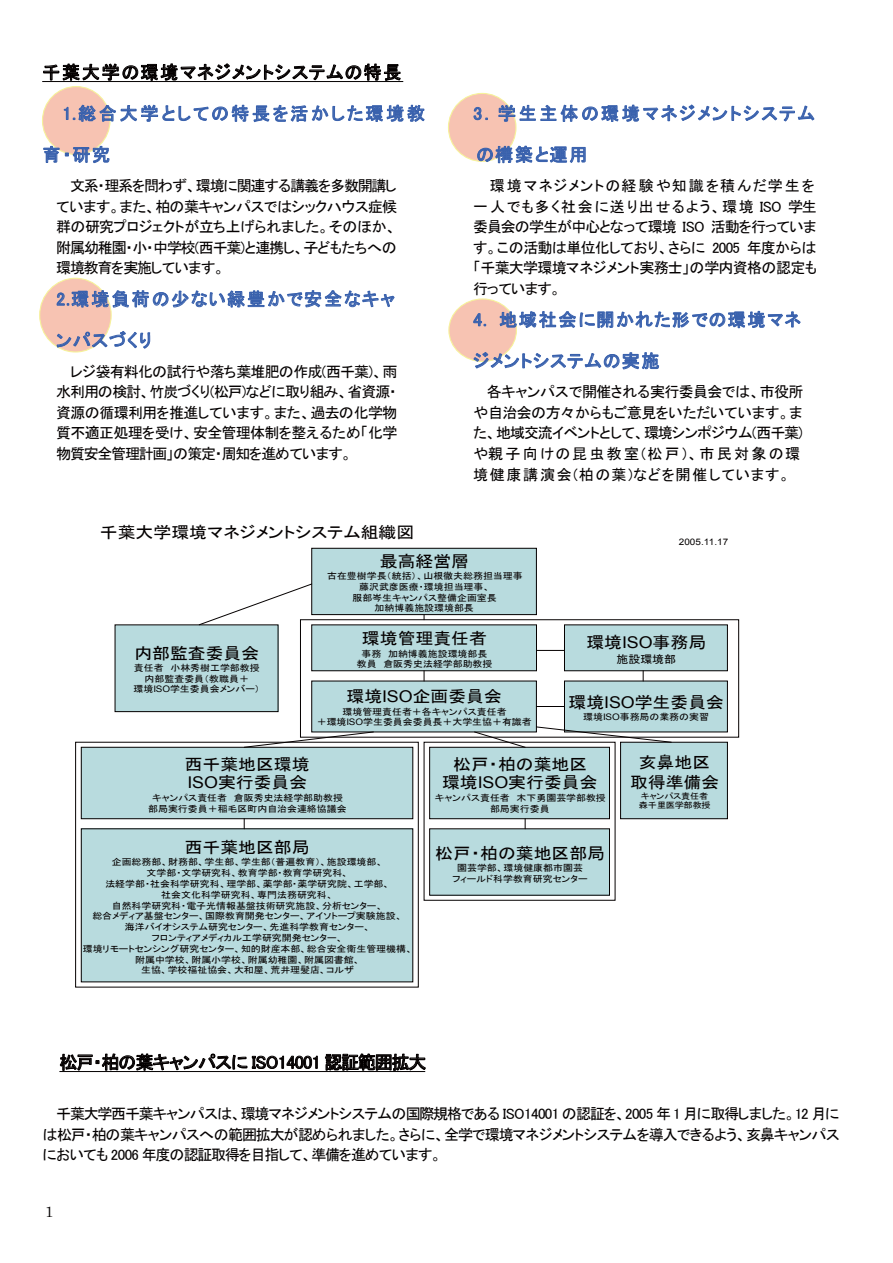
<style>
.page{position:relative;width:893px;height:1263px;background:#fff}
.page>*{position:absolute;margin:0;border:0;box-sizing:border-box;transform-origin:0 0}
.t1{font:18px "MS P Gothic";letter-spacing:.105em;color:#3961ad}
.t2{font:18px "MS P Gothic";letter-spacing:-.03em;color:#040000}
.t3{font:18px "MS P Gothic";letter-spacing:.055em;color:#040000}
.t4{font:18px "MS P Gothic";letter-spacing:.16em;color:#3961ad}
.t5{font:18px "MS P Gothic";letter-spacing:.05em;color:#3961ad}
.t6{font:16.2px/18.8px "MS P Gothic";color:#040000;text-align:center;scale:1.1 1}
.t7{font:15px/20.7px "MS P Gothic";letter-spacing:-.04em;color:#040000;text-align:justify}
.t8{font:15px/20.7px "MS P Gothic";letter-spacing:-.01em;color:#040000}
.t9{font:15px "Century";color:#040000}
.t10{font:10.8px "MS P Gothic";color:#040000;scale:1.1 1}
.t11{font:9px/10.8px "MS P Gothic";color:#040000;text-align:center;scale:1.1 1}
.t12{font:9px "Arial";letter-spacing:.005em;color:#040000;scale:1.1 1}
.t13{font:8.25px/9.8px "MS P Gothic";letter-spacing:-.015em;color:#040000;scale:1.1 1}
.s1{font-family:"Arial"}
</style>
<div class="page">
<div style="left:449px;top:299px;width:67px;height:62px;background:#f7c3b2;border-radius:50%"></div>
<div style="left:42px;top:87px;width:68px;height:68px;background:#f7c3b2;border-radius:50%"></div>
<div style="left:40px;top:278px;width:71px;height:74px;background:#f7c3b2;border-radius:50%"></div>
<div style="left:39px;top:278px;width:73px;height:75px;border:1px solid #f6f29b;border-radius:50%"></div>
<div style="left:448px;top:93px;width:68px;height:68px;background:#f7c3b2;border-radius:50%"></div>
<div style="left:448px;top:93px;width:68px;height:69px;border:1px solid #f6f29b;border-radius:50%"></div>
<svg style="left:43px;top:63px;width:358px;height:18px"></svg>
<hr style="left:42px;top:81px;width:361px;height:1px;background:#040000">
<svg style="left:64px;top:105px;width:361px;height:23px"></svg>
<svg style="left:43px;top:146px;width:66px;height:17px"></svg>
<svg style="left:57px;top:290px;width:337px;height:18px"></svg>
<svg style="left:57px;top:331px;width:93px;height:18px"></svg>
<svg style="left:474px;top:107px;width:13px;height:13px"></svg>
<svg style="left:498px;top:104px;width:316px;height:18px"></svg>
<svg style="left:477px;top:146px;width:108px;height:18px"></svg>
<svg style="left:473px;top:313px;width:13px;height:13px"></svg>
<svg style="left:500px;top:311px;width:301px;height:17px"></svg>
<svg style="left:473px;top:352px;width:186px;height:18px"></svg>
<svg style="left:75px;top:741px;width:541px;height:247px"></svg>
<div style="left:312px;top:548px;width:224px;height:67px;background:#b8dbde"></div>
<div style="left:311px;top:548px;width:226px;height:67px;border:1px solid #050000"></div>
<div style="left:115px;top:625px;width:163px;height:87px;background:#b8dbde"></div>
<div style="left:115px;top:624px;width:163px;height:88px;border:1px solid #050000"></div>
<div style="left:564px;top:625px;width:163px;height:46px;background:#b8dbde"></div>
<div style="left:564px;top:624px;width:164px;height:47px;border:1px solid #050000"></div>
<div style="left:81px;top:747px;width:332px;height:72px;background:#b8dbde"></div>
<div style="left:81px;top:747px;width:332px;height:72px;border:1px solid #050000"></div>
<div style="left:81px;top:829px;width:332px;height:153px;background:#b8dbde"></div>
<div style="left:564px;top:681px;width:163px;height:51px;background:#b8dbde"></div>
<div style="left:564px;top:681px;width:164px;height:51px;border:1px solid #050000"></div>
<div style="left:620px;top:742px;width:107px;height:77px;background:#b8dbde"></div>
<div style="left:620px;top:742px;width:108px;height:77px;border:1px solid #050000"></div>
<div style="left:430px;top:829px;width:179px;height:66px;background:#b8dbde"></div>
<div style="left:429px;top:828px;width:181px;height:68px;border:1px solid #050000"></div>
<svg style="left:198px;top:583px;width:474px;height:247px"></svg>
<svg style="left:60px;top:1053px;width:258px;height:18px"></svg>
<svg style="left:325px;top:1053px;width:101px;height:19px"></svg>
<hr style="left:59px;top:1071px;width:366px;height:1px;background:#040000">
<p class="t3" style="left:42px;top:63px;width:360px">千葉大学の環境マネジメントシステムの特長</p>
<p class="t4" style="left:62px;top:104px;width:364px">1.総合大学としての特長を活かした環境教</p>
<p class="t1" style="left:43px;top:146px;width:69px">育・研究</p>
<p class="t7" style="left:56px;top:175px;width:342px;text-indent:14px">文系・理系を問わず、環境に関連する講義を多数開講しています。また、柏の葉キャンパスではシックハウス症候群の研究プロジェクトが立ち上げられました。そのほか、附属幼稚園・小・中学校(西千葉)と連携し、子どもたちへの環境教育を実施しています。</p>
<p class="t1" style="left:56px;top:290px;width:340px">2.環境負荷の少ない緑豊かで安全なキャ</p>
<p class="t1" style="left:56px;top:331px;width:97px">ンパスづくり</p>
<p class="t7" style="left:56px;top:361px;width:343px;text-indent:14px">レジ袋有料化の試行や落ち葉堆肥の作成(西千葉)、雨水利用の検討、竹炭づくり(松戸)などに取り組み、省資源・資源の循環利用を推進しています。また、過去の化学物質不適正処理を受け、安全管理体制を整えるため「化学物質安全管理計画」の策定・周知を進めています。</p>
<p class="t6" style="left:100px;top:522px;width:287px">千葉大学環境マネジメントシステム組織図</p>
<p class="t1" style="left:473px;top:104px;width:343px">3．学生主体の環境マネジメントシステム</p>
<p class="t1" style="left:476px;top:146px;width:113px">の構築と運用</p>
<p class="t7" style="left:473px;top:175px;width:345px;text-align:left;text-indent:17px">環境マネジメントの経験や知識を積んだ学生を一人でも多く社会に送り出せるよう、環境 ISO 学生委員会の学生が中心となって環境 ISO 活動を行っています。この活動は単位化しており、さらに 2005 年度からは「千葉大学環境マネジメント実務士」の学内資格の認定も行っています。</p>
<p class="t1" style="left:473px;top:311px;width:329px">4. 地域社会に開かれた形での環境マネ</p>
<p class="t5" style="left:473px;top:352px;width:188px">ジメントシステムの実施</p>
<p class="t8" style="left:473px;top:381px;width:332px;text-indent:14px">各キャンパスで開催される実行委員会では、市役所や自治会の方々からもご意見をいただいています。また、地域交流イベントとして、環境シンポジウム(西千葉)や親子向けの昆虫教室(松戸)、市民対象の環境健康講演会(柏の葉)などを開催しています。</p>
<p class="t12" style="left:679px;top:536px;width:47px">2005.11.17</p>
<p class="t6" style="left:380px;top:552px;width:83px">最高経営層</p>
<p class="t11" style="left:327px;top:570px;width:179px">古在豊樹学長（統括）、山根徹夫総務担当理事藤沢武彦医療・環境担当理事、<br>服部岑生キャンパス整備企画室長<br>加納博義施設環境部長</p>
<p class="t6" style="left:362px;top:629px;width:115px">環境管理責任者</p>
<p class="t11" style="left:357px;top:648px;width:125px">事務 加納博義施設環境部長教員 倉阪秀史法経学部助教授</p>
<p class="t6" style="left:346px;top:687px;width:143px">環境<span class="s1">ISO</span>企画委員会</p>
<p class="t11" style="left:317px;top:707px;width:197px;line-height:10.1px">環境管理責任者＋各キャンパス責任者<br>＋環境<span class="s1">ISO</span>学生委員会委員長＋大学生協＋有識者</p>
<p class="t6" style="left:586px;top:633px;width:110px">環境<span class="s1">ISO</span>事務局</p>
<p class="t10" style="left:616px;top:653px;width:56px">施設環境部</p>
<p class="t6" style="left:134px;top:644px;width:115px">内部監査委員会</p>
<p class="t11" style="left:134px;top:663px;width:116px">責任者 小林秀樹工学部教授内部監査委員（教職員＋<br>環境<span class="s1">ISO</span>学生委員会メンバー）</p>
<p class="t6" style="left:568px;top:692px;width:143px">環境<span class="s1">ISO</span>学生委員会</p>
<p class="t11" style="left:583px;top:711px;width:116px">環境<span class="s1">ISO</span>事務局の業務の実習</p>
<p class="t6" style="left:630px;top:753px;width:83px;line-height:19.5px">亥鼻地区取得準備会</p>
<p class="t13" style="left:639px;top:791px;width:67px">キャンパス責任者森千里医学部教授</p>
<p class="t6" style="left:435px;top:843px;width:156px">松戸・柏の葉地区部局</p>
<p class="t11" style="left:452px;top:862px;width:124px">園芸学部、環境健康都市園芸フィールド科学教育研究センター</p>
<p class="t6" style="left:185px;top:754px;width:115px;text-align:left">西千葉地区環境<br><span class="s1">ISO</span>実行委員会</p>
<p class="t11" style="left:148px;top:793px;width:182px">キャンパス責任者 倉阪秀史法経学部助教授部局実行委員＋稲毛区町内自治会連絡協議会</p>
<p class="t6" style="left:442px;top:754px;width:143px">松戸・柏の葉地区環境<span class="s1">ISO</span>実行委員会</p>
<p class="t11" style="left:435px;top:793px;width:157px">キャンパス責任者 木下勇園芸学部教授部局実行委員</p>
<p class="t6" style="left:185px;top:838px;width:115px">西千葉地区部局</p>
<p class="t11" style="left:83px;top:857px;width:301px">企画総務部、財務部、学生部、学生部（普遍教育）、施設環境部、<br>文学部・文学研究科、教育学部・教育学研究科、<br>法経学部・社会科学研究科、理学部、薬学部・薬学研究院、工学部、<br>社会文化科学研究科、専門法務研究科、<br>自然科学研究科・電子光情報基盤技術研究施設、分析センター、<br>総合メディア基盤センター、国際教育開発センター、アイソトープ実験施設、<br>海洋バイオシステム研究センター、先進科学教育センター、<br>フロンティアメディカル工学研究開発センター、<br>環境リモートセンシング研究センター、知的財産本部、総合安全衛生管理機構、附属中学校、附属小学校、附属幼稚園、附属図書館、<br>生協、学校福祉協会、大和屋、荒井理髪店、コルザ</p>
<p class="t2" style="left:59px;top:1053px;width:368px">松戸・柏の葉キャンパスに ISO14001 認証範囲拡大</p>
<p class="t7" style="left:43px;top:1103px;width:798px;text-indent:14px">千葉大学西千葉キャンパスは、環境マネジメントシステムの国際規格である ISO14001 の認証を、2005 年 1 月に取得しました。12 月には松戸・柏の葉キャンパスへの範囲拡大が認められました。さらに、全学で環境マネジメントシステムを導入できるよう、亥鼻キャンパスにおいても 2006 年度の認証取得を目指して、準備を進めています。</p>
<p class="t9" style="left:45px;top:1199px;width:10px">1</p>
</div>
